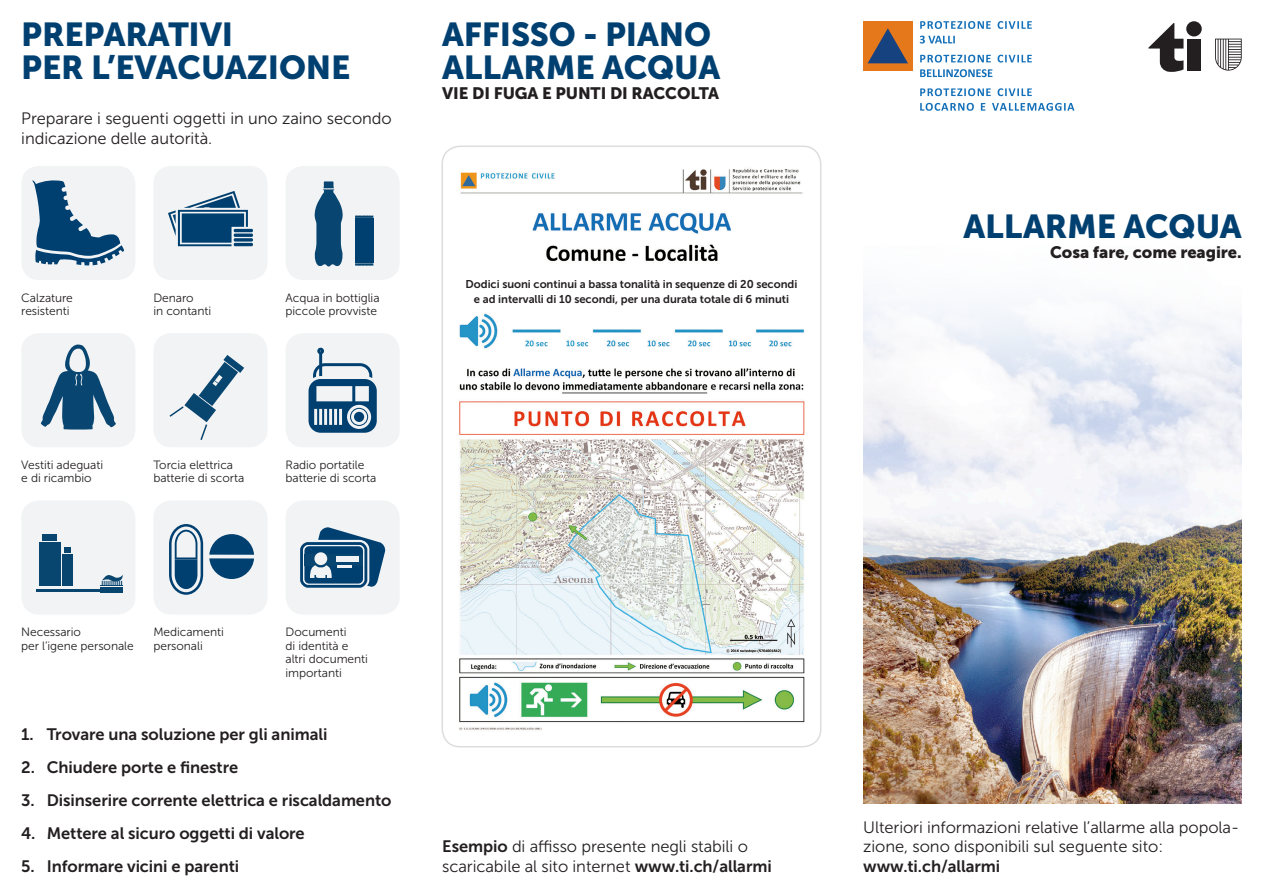
<style>
.page{position:relative;width:1263px;height:893px;background:#fff}
.page>*{position:absolute;margin:0;border:0;box-sizing:border-box;transform-origin:0 0}
.t1{font:33px "Museo Sans 900";letter-spacing:-.005em;color:#004071}
.t2{font:16.5px/19.5px "Museo Sans 300";letter-spacing:-.005em;color:#231f20}
.t3{font:16.5px "Museo Sans 700";letter-spacing:-.005em;color:#231f20}
.t4{font:16.5px "Museo Sans 900";letter-spacing:-.005em;color:#231f20}
.t5{font:12px/13.5px "Museo Sans 300";letter-spacing:-.005em;color:#231f20}
.t6{font:11.25px "Museo Sans 700";letter-spacing:-.005em;color:#231f20}
.s1{font-family:"Museo Sans 700"}
</style>
<div class="page">
<img style="left:863px;top:291px;width:379px;height:513px">
<div style="left:21px;top:166px;width:114px;height:114px;background:#f2f3f4;border-radius:18px"></div>
<div style="left:21px;top:333px;width:114px;height:114px;background:#f2f3f4;border-radius:18px"></div>
<div style="left:21px;top:500px;width:114px;height:115px;background:#f2f3f4;border-radius:18px"></div>
<div style="left:153px;top:166px;width:115px;height:114px;background:#f2f3f4;border-radius:18px"></div>
<div style="left:153px;top:333px;width:115px;height:114px;background:#f2f3f4;border-radius:18px"></div>
<div style="left:153px;top:500px;width:115px;height:115px;background:#f2f3f4;border-radius:18px"></div>
<div style="left:286px;top:166px;width:114px;height:114px;background:#f2f3f4;border-radius:18px"></div>
<div style="left:286px;top:333px;width:114px;height:114px;background:#f2f3f4;border-radius:18px"></div>
<div style="left:286px;top:500px;width:114px;height:115px;background:#f2f3f4;border-radius:18px"></div>
<img style="left:459px;top:168px;width:346px;height:562px">
<div style="left:441px;top:146px;width:380px;height:601px;border:2px solid #dcdddf;border-radius:18px"></div>
<div style="left:462px;top:270px;width:345px;height:40px;background:#fff"></div>
<div style="left:863px;top:21px;width:49px;height:49px;background:#e6781c"></div>
<svg style="left:868px;top:28px;width:40px;height:35px"></svg>
<svg style="left:920px;top:88px;width:71px;height:8px"></svg>
<svg style="left:997px;top:88px;width:35px;height:8px"></svg>
<svg style="left:920px;top:103px;width:54px;height:8px"></svg>
<svg style="left:981px;top:103px;width:4px;height:8px"></svg>
<svg style="left:992px;top:103px;width:82px;height:8px"></svg>
<svg style="left:920px;top:55px;width:71px;height:8px"></svg>
<svg style="left:997px;top:55px;width:35px;height:8px"></svg>
<svg style="left:920px;top:69px;width:72px;height:8px"></svg>
<svg style="left:920px;top:21px;width:71px;height:8px"></svg>
<svg style="left:997px;top:21px;width:35px;height:8px"></svg>
<svg style="left:920px;top:36px;width:35px;height:8px"></svg>
<svg style="left:1215px;top:39px;width:27px;height:32px"></svg>
<div style="left:1187px;top:39px;width:14px;height:32px;background:#231f20"></div>
<div style="left:1186px;top:21px;width:16px;height:15px;background:#231f20;border-radius:50%"></div>
<svg style="left:1148px;top:23px;width:35px;height:49px"></svg>
<svg style="left:168px;top:191px;width:85px;height:55px"></svg>
<svg style="left:309px;top:347px;width:68px;height:86px"></svg>
<svg style="left:300px;top:527px;width:86px;height:61px"></svg>
<svg style="left:32px;top:180px;width:92px;height:85px"></svg>
<svg style="left:41px;top:345px;width:75px;height:85px"></svg>
<svg style="left:314px;top:181px;width:29px;height:85px"></svg>
<div style="left:355px;top:219px;width:18px;height:44px;background:#004071"></div>
<svg style="left:355px;top:215px;width:18px;height:3px"></svg>
<svg style="left:355px;top:263px;width:18px;height:3px"></svg>
<svg style="left:169px;top:524px;width:34px;height:71px"></svg>
<svg style="left:209px;top:534px;width:45px;height:45px"></svg>
<svg style="left:169px;top:355px;width:75px;height:85px"></svg>
<hr style="left:36px;top:589px;width:63px;height:3px;background:#08456f">
<div style="left:101px;top:585px;width:22px;height:7px;background:#08456f"></div>
<svg style="left:100px;top:575px;width:23px;height:12px"></svg>
<div style="left:39px;top:542px;width:22px;height:43px;background:#08456f"></div>
<div style="left:43px;top:534px;width:14px;height:7px;background:#08456f"></div>
<div style="left:63px;top:554px;width:10px;height:31px;background:#08456f"></div>
<svg style="left:65px;top:547px;width:6px;height:6px"></svg>
<p class="t1" style="left:21px;top:16px;width:213px">PREPARATIVI</p>
<p class="t1" style="left:21px;top:49px;width:331px">PER L’EVACUAZIONE</p>
<p class="t2" style="left:21px;top:109px;width:372px">Preparare i seguenti oggetti in uno zaino secondo indicazione delle autorità.</p>
<p class="t1" style="left:442px;top:16px;width:270px">AFFISSO - PIANO</p>
<p class="t1" style="left:442px;top:49px;width:280px">ALLARME ACQUA</p>
<p class="t4" style="left:442px;top:83px;width:278px">VIE DI FUGA E PUNTI DI RACCOLTA</p>
<p class="t5" style="left:21px;top:291px;width:53px">Calzature</p>
<p class="t5" style="left:21px;top:304px;width:50px">resistenti</p>
<p class="t5" style="left:153px;top:291px;width:42px">Denaro</p>
<p class="t5" style="left:153px;top:304px;width:59px">in contanti</p>
<p class="t5" style="left:286px;top:291px;width:96px">Acqua in bottiglia</p>
<p class="t5" style="left:286px;top:304px;width:93px">piccole provviste</p>
<p class="t6" style="left:466px;top:277px;width:333px">Dodici suoni continui a bassa tonalità in sequenze di 20 secondi</p>
<p class="t6" style="left:474px;top:292px;width:317px">e ad intervalli di 10 secondi, per una durata totale di 6 minuti</p>
<p class="t5" style="left:21px;top:458px;width:83px">Vestiti adeguati</p>
<p class="t5" style="left:21px;top:472px;width:72px">e di ricambio</p>
<p class="t5" style="left:153px;top:458px;width:81px">Torcia elettrica</p>
<p class="t5" style="left:153px;top:472px;width:92px">batterie di scorta</p>
<p class="t5" style="left:286px;top:458px;width:80px">Radio portatile</p>
<p class="t5" style="left:286px;top:472px;width:92px">batterie di scorta</p>
<p class="t5" style="left:21px;top:625px;width:61px">Necessario</p>
<p class="t5" style="left:21px;top:639px;width:114px">per l’igene personale</p>
<p class="t5" style="left:153px;top:625px;width:72px">Medicamenti</p>
<p class="t5" style="left:153px;top:639px;width:51px">personali</p>
<p class="t5" style="left:286px;top:625px;width:63px">Documenti</p>
<p class="t5" style="left:286px;top:639px;width:64px">di identità e</p>
<p class="t5" style="left:286px;top:652px;width:84px">altri documenti importanti</p>
<p class="t3" style="left:21px;top:725px;width:308px">1. Trovare una soluzione per gli animali</p>
<p class="t3" style="left:21px;top:758px;width:218px">2. Chiudere porte e finestre</p>
<p class="t3" style="left:21px;top:791px;width:372px">3. Disinserire corrente elettrica e riscaldamento</p>
<p class="t3" style="left:21px;top:824px;width:285px">4. Mettere al sicuro oggetti di valore</p>
<p class="t3" style="left:21px;top:857px;width:219px">5. Informare vicini e parenti</p>
<p class="t2" style="left:442px;top:837px;width:307px"><span class="s1">Esempio</span> di affisso presente negli stabili o</p>
<p class="t2" style="left:442px;top:856px;width:331px">scaricabile al sito internet <span class="s1">www.ti.ch/allarmi</span></p>
<p class="t1" style="left:964px;top:208px;width:280px">ALLARME ACQUA</p>
<p class="t4" style="left:1050px;top:243px;width:193px">Cosa fare, come reagire.</p>
<p class="t2" style="left:863px;top:817px;width:377px">Ulteriori informazioni relative l’allarme alla popola&shy;zione, sono disponibili sul seguente sito:</p>
<p class="t3" style="left:863px;top:857px;width:138px">www.ti.ch/allarmi</p>
</div>
